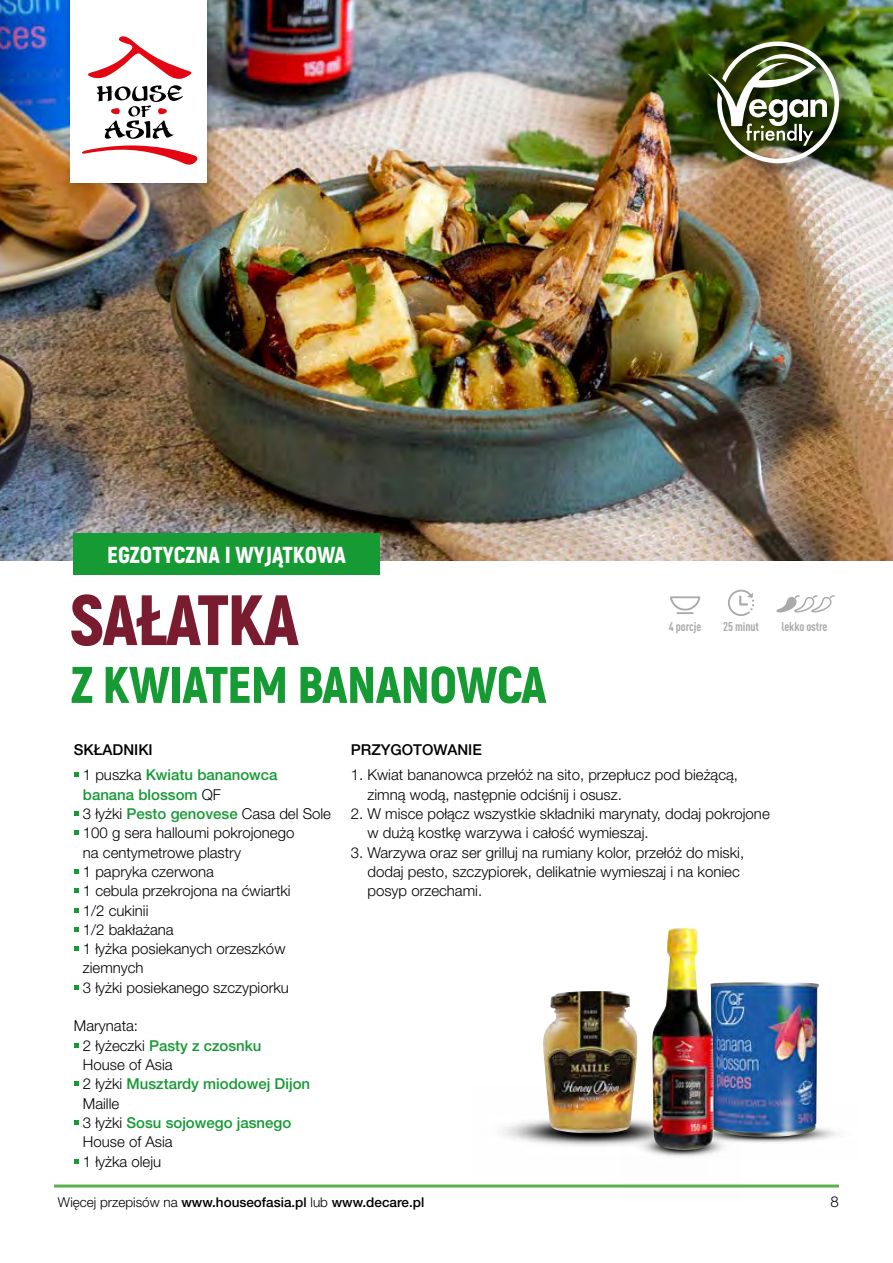
<style>
.page{position:relative;width:893px;height:1263px;background:#fff}
.page>*{position:absolute;margin:0;border:0;box-sizing:border-box;transform-origin:0 0}
.t1{font:900 71.1px "Akrobat";letter-spacing:-.025em;color:#791c30}
.t2{font:900 51.3px "Akrobat";letter-spacing:-.01em;color:#159a34}
.t3{font:900 23.1px "Akrobat";color:#fff}
.t4{font:300 15px/19.4px "Helvetica Neue LT Pro";color:#000}
.t5{font:500 15px/25.3px "Helvetica Neue LT Pro";color:#159a34}
.t6{font:500 15px "Helvetica Neue LT Pro";color:#000}
.t7{font:500 13.5px "Helvetica Neue LT Pro";color:#000}
.t8{font:700 condensed 12.6px "DIN Pro";letter-spacing:-.01em;color:#aaa}
.s1{color:#000}
.s2{font-weight:300;color:#000}
.s3{font-weight:500;color:#159a34}
.s4{font-weight:300}
</style>
<div class="page">
<img style="left:501px;top:1120px;width:151px;height:26px">
<img style="left:543px;top:991px;width:95px;height:142px">
<img style="left:0;top:0;width:893px;height:561px">
<svg style="left:74px;top:772px;width:5px;height:5px"></svg>
<svg style="left:74px;top:811px;width:5px;height:5px"></svg>
<svg style="left:74px;top:830px;width:5px;height:5px"></svg>
<svg style="left:74px;top:869px;width:5px;height:5px"></svg>
<svg style="left:74px;top:888px;width:5px;height:5px"></svg>
<svg style="left:74px;top:908px;width:5px;height:4px"></svg>
<svg style="left:74px;top:927px;width:5px;height:5px"></svg>
<svg style="left:74px;top:946px;width:5px;height:5px"></svg>
<svg style="left:74px;top:985px;width:5px;height:5px"></svg>
<svg style="left:74px;top:1043px;width:5px;height:5px"></svg>
<svg style="left:74px;top:1081px;width:5px;height:5px"></svg>
<svg style="left:74px;top:1120px;width:5px;height:5px"></svg>
<svg style="left:74px;top:1159px;width:5px;height:4px"></svg>
<div style="left:73px;top:534px;width:307px;height:41px;background:#159a34"></div>
<img style="left:742px;top:1128px;width:95px;height:15px">
<img style="left:713px;top:982px;width:106px;height:155px">
<img style="left:621px;top:1131px;width:121px;height:57px">
<img style="left:652px;top:928px;width:61px;height:222px">
<svg style="left:728px;top:590px;width:26px;height:26px"></svg>
<svg style="left:670px;top:596px;width:30px;height:18px"></svg>
<svg style="left:776px;top:595px;width:59px;height:18px"></svg>
<div style="left:706px;top:39px;width:147px;height:138px;background:#000;opacity:.75"></div>
<img style="left:707px;top:37px;width:132px;height:126px">
<hr style="left:54px;top:1184px;width:785px;height:3px;background:#57b14d">
<div style="left:61px;top:0;width:158px;height:195px;background:#000;opacity:.3"></div>
<div style="left:70px;top:0;width:136px;height:182px;background:#fff"></div>
<svg style="left:82px;top:145px;width:116px;height:20px"></svg>
<svg style="left:88px;top:36px;width:104px;height:103px"></svg>
<h3 class="t3" style="left:107px;top:540px;width:240px">EGZOTYCZNA I WYJĄTKOWA</h3>
<h1 class="t1" style="left:70px;top:574px;width:230px">SAŁATKA</h1>
<h2 class="t2" style="left:71px;top:652px;width:477px">Z KWIATEM BANANOWCA</h2>
<p class="t8" style="left:669px;top:617px;width:34px">4 porcje</p>
<p class="t8" style="left:723px;top:617px;width:37px">25 minut</p>
<p class="t8" style="left:781px;top:617px;width:48px">lekko ostre</p>
<p class="t5" style="left:83px;top:737px;width:196px;text-indent:-9px"><span class="s1">SKŁADNIKI<br></span><span class="s2">1 puszka</span> Kwiatu bananowca</p>
<p class="t4" style="left:83px;top:784px;width:250px"><span class="s3">banana blossom</span> QF<br>3 łyżki <span class="s3">Pesto genovese</span> Casa del Sole<br>100 g sera halloumi pokrojonego<br>na centymetrowe plastry<br>1 papryka czerwona<br>1 cebula przekrojona na ćwiartki<br>1/2 cukinii<br>1/2 bakłażana<br>1 łyżka posiekanych orzeszków ziemnych<br>3 łyżki posiekanego szczypiorku</p>
<p class="t4" style="left:83px;top:1016px;width:229px;text-indent:-9px">Marynata:<br>2 łyżeczki <span class="s3">Pasty z czosnku<br></span>House of Asia<br>2 łyżki <span class="s3">Musztardy miodowej Dijon<br></span>Maille<br>3 łyżki <span class="s3">Sosu sojowego jasnego<br></span>House of Asia<br>1 łyżka oleju</p>
<p class="t6" style="left:351px;top:741px;width:133px">PRZYGOTOWANIE</p>
<p class="t4" style="left:367px;top:765px;width:372px;text-indent:-17px">1. Kwiat bananowca przełóż na sito, przepłucz pod bieżącą, zimną wodą, następnie odciśnij i osusz.</p>
<p class="t4" style="left:367px;top:803px;width:404px;text-indent:-17px">2. W misce połącz wszystkie składniki marynaty, dodaj pokrojone w dużą kostkę warzywa i całość wymieszaj.</p>
<p class="t4" style="left:367px;top:842px;width:378px;text-indent:-17px">3. Warzywa oraz ser grilluj na rumiany kolor, przełóż do miski, dodaj pesto, szczypiorek, delikatnie wymieszaj i na koniec posyp orzechami.</p>
<p class="t7" style="left:58px;top:1194px;width:368px"><span class="s4">Więcej przepisów na</span> www.houseofasia.pl <span class="s4">lub</span> www.decare.pl</p>
<p class="t4" style="left:830px;top:1191px;width:10px">8</p>
</div>
